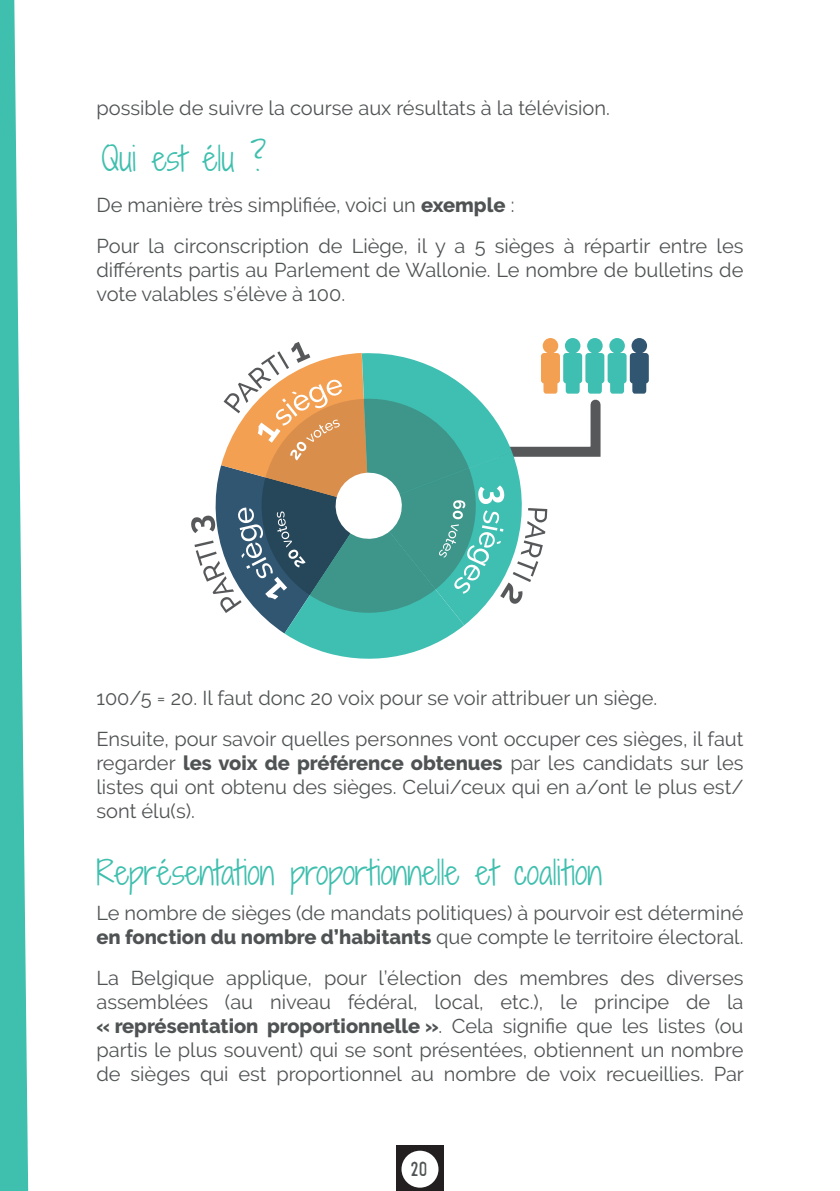
<style>
.page{position:relative;width:840px;height:1191px;background:#fff}
.page>*{position:absolute;margin:0;border:0;box-sizing:border-box;transform-origin:0 0}
.t1{font:300 32px "Shadows Into";color:#3fbfae}
.t2{font:20px/24px "Raleway";color:#505354}
.t3{font:20px "Hamurz Free Version";color:#505354}
.s1{font-weight:800}
</style>
<div class="page">
<div style="left:396px;top:1145px;width:47px;height:46px;background:#231f20"></div>
<div style="left:401px;top:1150px;width:37px;height:37px;background:#fff;border-radius:50%"></div>
<svg style="left:0;top:0;width:28px;height:1191px"></svg>
<svg style="left:191px;top:338px;width:457px;height:321px"></svg>
<p class="t2" style="left:96px;top:96px;width:514px">possible de suivre la course aux résultats à la télévision.</p>
<h1 class="t1" style="left:101px;top:135px;width:166px">Qui est élu ?</h1>
<p class="t2" style="left:96px;top:184px;width:648px;line-height:41px">De manière très simplifiée, voici un <span class="s1">exemple</span> :<br>Pour la circonscription de Liège, il y a 5 sièges à répartir entre les</p>
<p class="t2" style="left:96px;top:258px;width:648px">différents partis au Parlement de Wallonie. Le nombre de bulletins de vote valables s’élève à 100.</p>
<p class="t2" style="left:96px;top:677px;width:648px;line-height:41px">100/5 = 20. Il faut donc 20 voix pour se voir attribuer un siège.<br>Ensuite, pour savoir quelles personnes vont occuper ces sièges, il faut</p>
<p class="t2" style="left:96px;top:751px;width:648px;text-align:justify">regarder <span class="s1">les voix de préférence obtenues</span> par les candidats sur les listes qui ont obtenu des sièges. Celui/ceux qui en a/ont le plus est/ sont élu(s).</p>
<h1 class="t1" style="left:96px;top:849px;width:506px">Représentation proportionnelle et coalition</h1>
<p class="t2" style="left:96px;top:901px;width:648px">Le nombre de sièges (de mandats politiques) à pourvoir est déterminé <span class="s1">en fonction du nombre d’habitants</span> que compte le territoire électoral.</p>
<p class="t2" style="left:96px;top:966px;width:648px;text-align:justify">La Belgique applique, pour l’élection des membres des diverses assemblées (au niveau fédéral, local, etc.), le principe de la <span class="s1">« représentation proportionnelle »</span>. Cela signifie que les listes (ou partis le plus souvent) qui se sont présentées, obtiennent un nombre de sièges qui est proportionnel au nombre de voix recueillies. Par</p>
<p class="t3" style="left:411px;top:1161px;width:18px">20</p>
</div>
